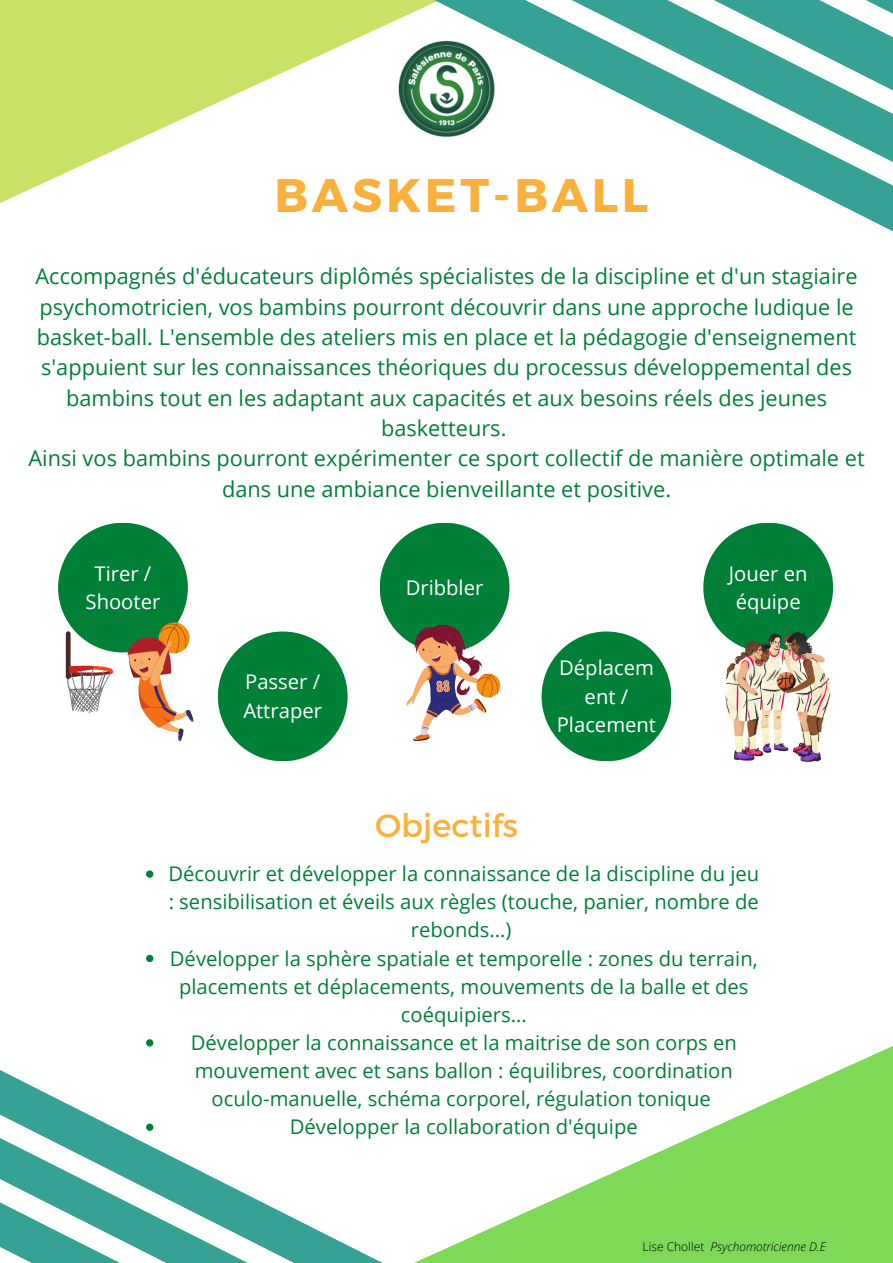
<style>
.page{position:relative;width:893px;height:1263px;background:#fff}
.page>*{position:absolute;margin:0;border:0;box-sizing:border-box;transform-origin:0 0}
.t1{font:700 47.03px "Montserrat";letter-spacing:.08em;color:#fbb03b}
.t2{font:32.25px "Montserrat";color:#fbb03b}
.t3{font:21.75px/30.4px "Open Sans";color:#008037;text-align:center}
.t4{font:20.25px/28.1px "Open Sans";color:#008037;text-align:center}
.t5{font:20.25px/28.1px "Open Sans";color:#fff;text-align:center}
.t6{font:italic 300 12px "Open Sans";color:#000}
.s1{font-style:normal}
</style>
<div class="page">
<svg style="left:653px;top:1046px;width:240px;height:217px;fill:#7ed957"></svg>
<svg style="left:148px;top:1041px;width:505px;height:222px"></svg>
<svg style="left:0;top:1058px;width:637px;height:205px"></svg>
<svg style="left:0;top:1101px;width:595px;height:162px"></svg>
<svg style="left:0;top:1150px;width:558px;height:113px"></svg>
<svg style="left:0;top:0;width:181px;height:203px;fill:#c9e265"></svg>
<svg style="left:181px;top:0;width:70px;height:120px;background:#d0e57a"></svg>
<svg style="left:251px;top:0;width:642px;height:232px"></svg>
<svg style="left:301px;top:0;width:592px;height:196px"></svg>
<svg style="left:360px;top:0;width:533px;height:149px"></svg>
<img style="left:394px;top:40px;width:105px;height:99px">
<div style="left:58px;top:523px;width:130px;height:129px;background:#008037;border-radius:50%"></div>
<div style="left:218px;top:631px;width:130px;height:130px;background:#008037;border-radius:50%"></div>
<div style="left:380px;top:523px;width:129px;height:129px;background:#008037;border-radius:50%"></div>
<div style="left:703px;top:523px;width:130px;height:129px;background:#008037;border-radius:50%"></div>
<div style="left:541px;top:631px;width:130px;height:130px;background:#008037;border-radius:50%"></div>
<svg style="left:127px;top:623px;width:66px;height:118px"></svg>
<div style="left:66px;top:631px;width:5px;height:48px;background:#492724;border-radius:2px"></div>
<svg style="left:67px;top:665px;width:47px;height:48px"></svg>
<div style="left:476px;top:674px;width:24px;height:23px;background:#f78d11;border-radius:50%"></div>
<svg style="left:406px;top:625px;width:92px;height:116px"></svg>
<img style="left:726px;top:632px;width:105px;height:129px">
<svg style="left:146px;top:870px;width:7px;height:8px"></svg>
<svg style="left:146px;top:955px;width:7px;height:7px"></svg>
<svg style="left:146px;top:1039px;width:7px;height:7px"></svg>
<svg style="left:146px;top:1123px;width:7px;height:8px"></svg>
<p class="t1" style="left:274px;top:164px;width:375px">BASKET-BALL</p>
<p class="t3" style="left:36px;top:260px;width:823px">Accompagnés d'éducateurs diplômés spécialistes de la discipline et d'un stagiaire psychomotricien, vos bambins pourront découvrir dans une approche ludique le basket-ball. L'ensemble des ateliers mis en place et la pédagogie d'enseignement s'appuient sur les connaissances théoriques du processus développemental des bambins tout en les adaptant aux capacités et aux besoins réels des jeunes basketteurs.</p>
<p class="t3" style="left:28px;top:443px;width:837px">Ainsi vos bambins pourront expérimenter ce sport collectif de manière optimale et dans une ambiance bienveillante et positive.</p>
<p class="t5" style="left:86px;top:559px;width:76px">Tirer /<br>Shooter</p>
<p class="t5" style="left:243px;top:667px;width:80px;text-align:left">Passer /<br>Attraper</p>
<p class="t5" style="left:406px;top:573px;width:79px">Dribbler</p>
<p class="t5" style="left:557px;top:653px;width:101px">Déplacem ent /<br>Placement</p>
<p class="t5" style="left:729px;top:559px;width:80px">Jouer en équipe</p>
<p class="t2" style="left:375px;top:805px;width:144px">Objectifs</p>
<p class="t4" style="left:168px;top:859px;width:592px">Découvrir et développer la connaissance de la discipline du jeu : sensibilisation et éveils aux règles (touche, panier, nombre de rebonds...)</p>
<p class="t4" style="left:170px;top:943px;width:589px">Développer la sphère spatiale et temporelle : zones du terrain, placements et déplacements, mouvements de la balle et des coéquipiers…</p>
<p class="t4" style="left:191px;top:1028px;width:547px">Développer la connaissance et la maitrise de son corps en mouvement avec et sans ballon : équilibres, coordination oculo-manuelle, schéma corporel, régulation tonique</p>
<p class="t4" style="left:290px;top:1112px;width:349px">Développer la collaboration d'équipe</p>
<p class="t6" style="left:642px;top:1238px;width:185px"><span class="s1">Lise Chollet</span> Psychomotricienne D.E</p>
</div>
